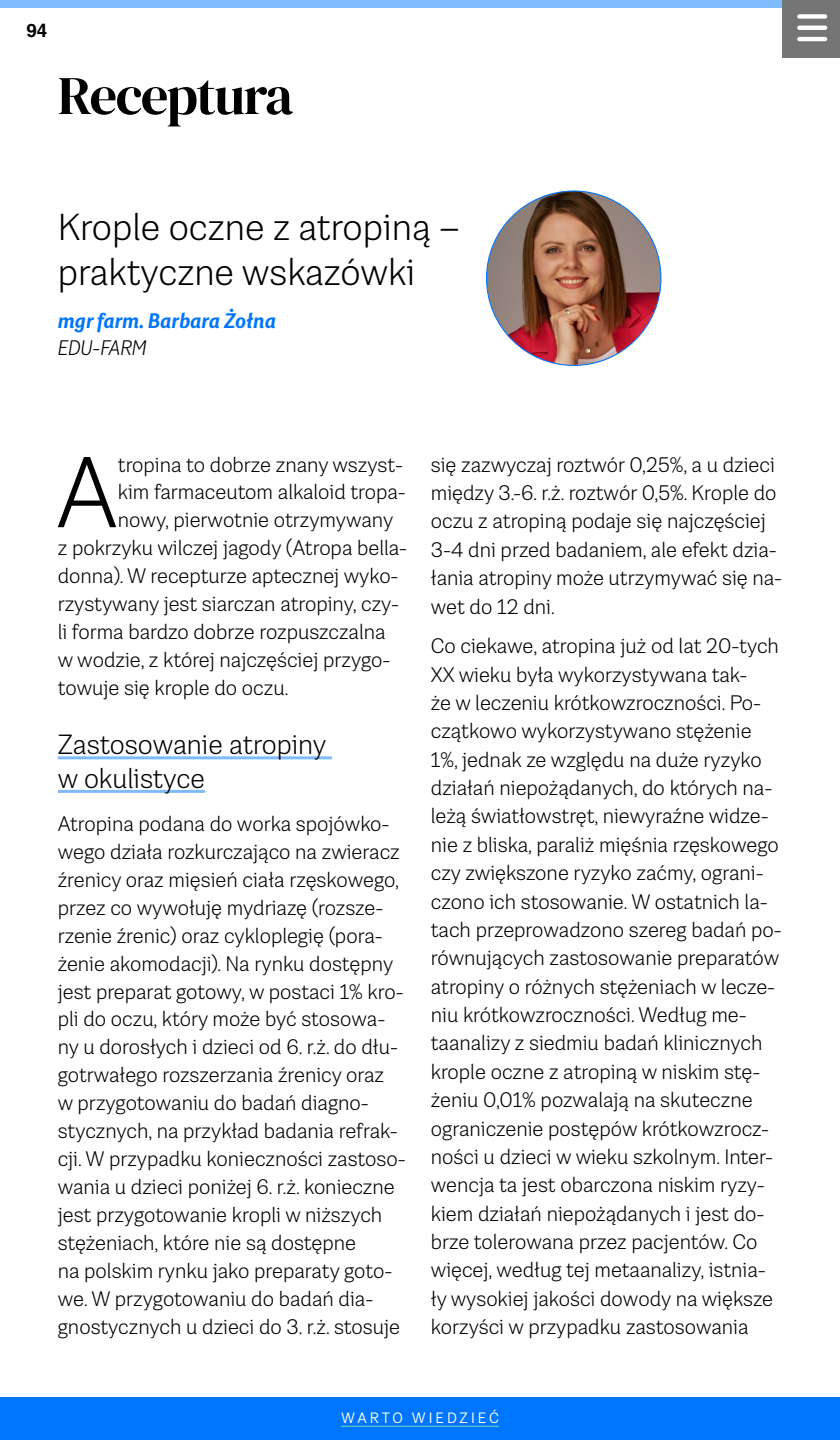
<style>
.page{position:relative;width:840px;height:1440px;background:#fff}
.page>*{position:absolute;margin:0;border:0;box-sizing:border-box;transform-origin:0 0}
.drop{font:300 100.27px "Grotesco";color:#000}
.tyt{font:54.3px "DM Serif Display";letter-spacing:-.03em;color:#000}
.sub-arty{font:300 37.5px/45px "Grotesco";color:#000}
.Sub-wiedza{font:300 27.75px/33.5px "Grotesco";color:#000}
.main{font:300 21px/28.3px "Grotesco";color:#000}
.drop-2{font:300 21px "Grotesco";color:#000}
.autor{font:italic 700 21px "Grotesco";color:#0075ff}
.placowka{font:italic 300 21px "Grotesco";color:#000}
.t1{font:700 18.75px "Helvetica";color:#000}
.t2{font:15px "Grotesco";letter-spacing:.2em;color:#fff}
</style>
<div class="page">
<img style="left:487px;top:191px;width:174px;height:174px;border-radius:87px">
<hr style="left:58px;top:756px;width:274px;height:3px;background:#80baff">
<hr style="left:58px;top:790px;width:147px;height:3px;background:#80baff">
<div style="left:0;top:0;width:840px;height:8px;background:#80baff"></div>
<div style="left:782px;top:0;width:58px;height:58px;background:#757575"></div>
<div style="left:797px;top:14px;width:30px;height:5px;background:#fff;border-radius:2px"></div>
<hr style="left:797px;top:26px;width:30px;height:4px;background:#fff;border-radius:2px">
<hr style="left:797px;top:37px;width:30px;height:4px;background:#fff;border-radius:2px">
<div style="left:0;top:1397px;width:840px;height:43px;background:#0075ff"></div>
<hr style="left:341px;top:1426px;width:158px;height:1px;background:#78d9a3">
<p class="t1" style="left:26px;top:19px;width:22px">94</p>
<p class="tyt" style="left:58px;top:64px;width:237px">Receptura</p>
<p class="sub-arty" style="left:58px;top:204px;width:404px">Krople oczne z atropiną – praktyczne wskazówki</p>
<p class="autor" style="left:58px;top:307px;width:220px">mgr farm. Barbara Żołna</p>
<p class="placowka" style="left:58px;top:335px;width:90px">EDU-FARM</p>
<p class="drop" style="left:56px;top:433px;width:63px">A</p>
<p class="drop-2" style="left:118px;top:452px;width:287px">tropina to dobrze znany wszyst-</p>
<p class="drop-2" style="left:118px;top:480px;width:289px">kim farmaceutom alkaloid tropa-</p>
<p class="drop-2" style="left:118px;top:508px;width:277px">nowy, pierwotnie otrzymywany</p>
<p class="drop-2" style="left:58px;top:536px;width:351px">z pokrzyku wilczej jagody (Atropa bella-</p>
<p class="drop-2" style="left:58px;top:564px;width:342px">donna). W recepturze aptecznej wyko-</p>
<p class="drop-2" style="left:58px;top:591px;width:343px">rzystywany jest siarczan atropiny, czy-</p>
<p class="drop-2" style="left:58px;top:619px;width:329px">li forma bardzo dobrze rozpuszczalna</p>
<p class="drop-2" style="left:58px;top:647px;width:334px">w wodzie, z której najczęściej przygo-</p>
<p class="drop-2" style="left:58px;top:675px;width:232px">towuje się krople do oczu.</p>
<p class="Sub-wiedza" style="left:58px;top:727px;width:270px">Zastosowanie atropiny w okulistyce</p>
<p class="main" style="left:58px;top:809px;width:350px;line-height:28px">Atropina podana do worka spojówko&shy;wego działa rozkurczająco na zwieracz źrenicy oraz mięsień ciała rzęskowego, przez co wywołuję mydriazę (rozsze&shy;rzenie źrenic) oraz cykloplegię (pora&shy;żenie akomodacji). Na rynku dostępny jest preparat gotowy, w postaci 1% kro&shy;pli do oczu, który może być stosowa&shy;ny u dorosłych i dzieci od 6. r.ż. do dłu&shy;gotrwałego rozszerzania źrenicy oraz<br>w przygotowaniu do badań diagno&shy;stycznych, na przykład badania refrak&shy;cji. W przypadku konieczności zastoso&shy;wania u dzieci poniżej 6. r.ż. konieczne jest przygotowanie kropli w niższych stężeniach, które nie są dostępne<br>na polskim rynku jako preparaty goto&shy;we. W przygotowaniu do badań dia&shy;gnostycznych u dzieci do 3. r.ż. stosuje</p>
<p class="main" style="left:431px;top:450px;width:353px">się zazwyczaj roztwór 0,25%, a u dzieci między 3.-6. r.ż. roztwór 0,5%. Krople do oczu z atropiną podaje się najczęściej 3-4 dni przed badaniem, ale efekt dzia&shy;łania atropiny może utrzymywać się na&shy;wet do 12 dni.</p>
<p class="main" style="left:431px;top:631px;width:352px">Co ciekawe, atropina już od lat 20-tych XX wieku była wykorzystywana tak-<br>że w leczeniu krótkowzroczności. Po&shy;czątkowo wykorzystywano stężenie 1%, jednak ze względu na duże ryzyko działań niepożądanych, do których na&shy;leżą światłowstręt, niewyraźne widze&shy;nie z bliska, paraliż mięśnia rzęskowego czy zwiększone ryzyko zaćmy, ograni&shy;czono ich stosowanie. W ostatnich la&shy;tach przeprowadzono szereg badań po&shy;równujących zastosowanie preparatów atropiny o różnych stężeniach w lecze&shy;niu krótkowzroczności. Według me&shy;taanalizy z siedmiu badań klinicznych krople oczne z atropiną w niskim stę&shy;żeniu 0,01% pozwalają na skuteczne ograniczenie postępów krótkowzrocz&shy;ności u dzieci w wieku szkolnym. Inter&shy;wencja ta jest obarczona niskim ryzy&shy;kiem działań niepożądanych i jest do&shy;brze tolerowana przez pacjentów. Co więcej, według tej metaanalizy, istnia&shy;ły wysokiej jakości dowody na większe korzyści w przypadku zastosowania</p>
<p class="t2" style="left:341px;top:1409px;width:159px">WARTO WIEDZIEĆ</p>
</div>
